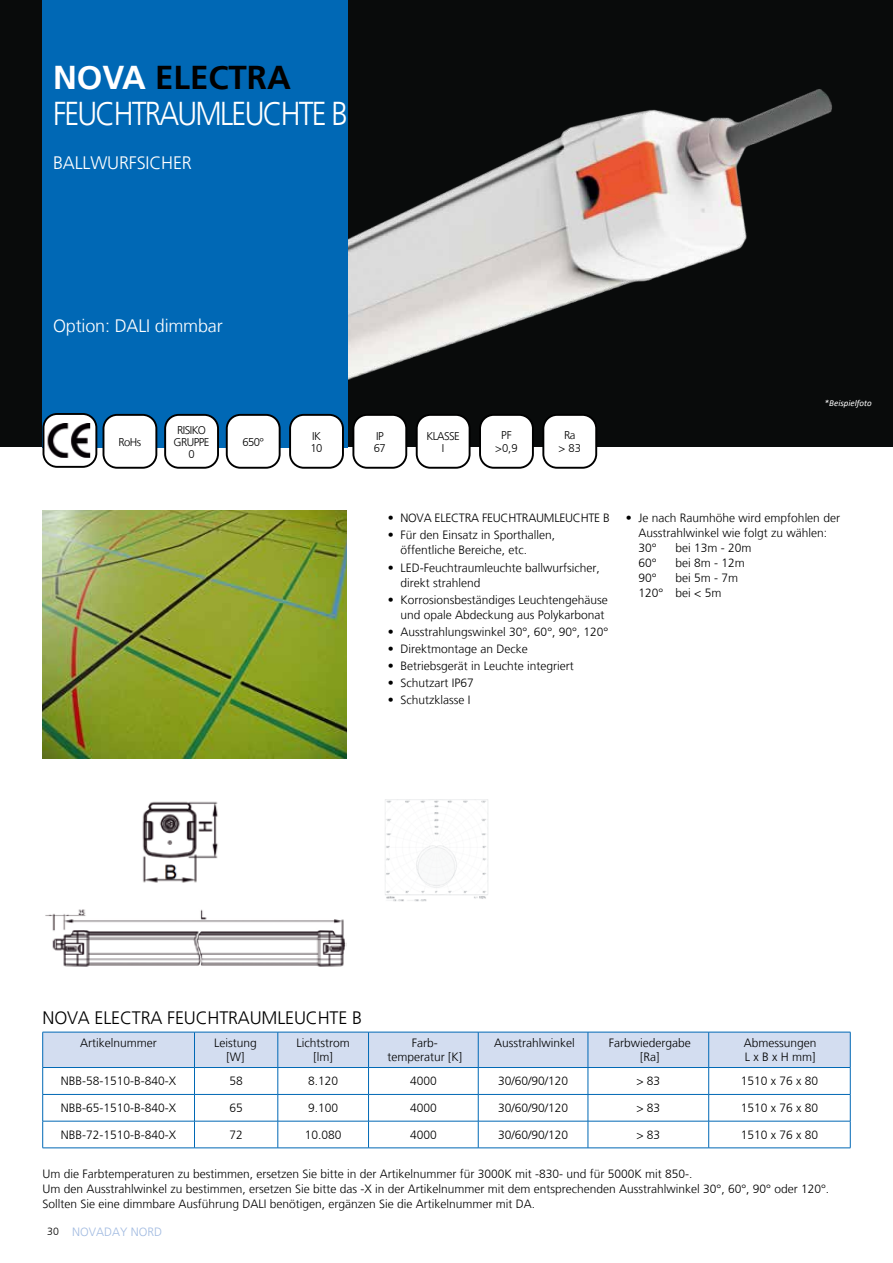
<style>
.page{position:relative;width:893px;height:1263px;background:#fff}
.page>*{position:absolute;margin:0;border:0;box-sizing:border-box;transform-origin:0 0}
.t1{font:300 33px/36px "Frutiger LT";letter-spacing:-.06em;color:#fff;scale:.9 1}
.t2{font:300 18px "Frutiger LT";letter-spacing:-.01em;color:#fff}
.t3{font:300 18px "Frutiger LT";letter-spacing:-.01em;color:#000}
.t4{font:300 12px/15px "Frutiger LT";color:#000}
.t5{font:300 12px "Frutiger LT";letter-spacing:-.02em;color:#000}
.t6{font:300 12px "Frutiger LT";color:#a2bbe1}
.t7{font:300 11.25px/12px "Frutiger LT";letter-spacing:-.05em;color:#000;text-align:center}
.t8{font:italic 9px "Calibri";color:#fff}
.s1{font-weight:700}
.s2{font-weight:700;color:#000}
.s3{font-size:10.5px;color:#000}
</style>
<div class="page">
<img style="left:45px;top:801px;width:302px;height:166px">
<img style="left:43px;top:510px;width:304px;height:248px">
<div style="left:0;top:0;width:893px;height:446px;background:#090b0b"></div>
<img style="left:348px;top:89px;width:484px;height:332px">
<svg style="left:42px;top:1032px;width:809px;height:116px"></svg>
<hr style="left:43px;top:1147px;width:151px;height:1px;background:#0068b5">
<hr style="left:194px;top:1147px;width:84px;height:1px;background:#0068b5">
<hr style="left:278px;top:1147px;width:91px;height:1px;background:#0068b5">
<hr style="left:369px;top:1147px;width:109px;height:1px;background:#0068b5">
<hr style="left:478px;top:1147px;width:110px;height:1px;background:#0068b5">
<hr style="left:588px;top:1147px;width:121px;height:1px;background:#0068b5">
<hr style="left:709px;top:1147px;width:141px;height:1px;background:#0068b5">
<div style="left:43px;top:0;width:305px;height:448px;background:#0068b5"></div>
<img style="left:385px;top:799px;width:103px;height:102px">
<div style="left:543px;top:415px;width:53px;height:53px;background:#fff;border-radius:14px"></div>
<div style="left:542px;top:414px;width:55px;height:55px;border:2px solid #000;border-radius:14px"></div>
<div style="left:417px;top:415px;width:53px;height:53px;background:#fff;border-radius:14px"></div>
<div style="left:416px;top:414px;width:55px;height:55px;border:2px solid #000;border-radius:14px"></div>
<div style="left:480px;top:415px;width:53px;height:53px;background:#fff;border-radius:14px"></div>
<div style="left:479px;top:414px;width:55px;height:55px;border:2px solid #000;border-radius:14px"></div>
<div style="left:165px;top:415px;width:53px;height:53px;background:#fff;border-radius:14px"></div>
<div style="left:164px;top:414px;width:55px;height:55px;border:2px solid #000;border-radius:14px"></div>
<div style="left:227px;top:415px;width:53px;height:53px;background:#fff;border-radius:14px"></div>
<div style="left:226px;top:414px;width:55px;height:55px;border:2px solid #000;border-radius:14px"></div>
<div style="left:43px;top:414px;width:53px;height:53px;background:#fff;border-radius:14px"></div>
<img style="left:47px;top:423px;width:43px;height:35px">
<div style="left:43px;top:413px;width:54px;height:55px;border:2px solid #000;border-radius:14px"></div>
<div style="left:103px;top:415px;width:53px;height:53px;background:#fff;border-radius:14px"></div>
<div style="left:103px;top:414px;width:54px;height:55px;border:2px solid #000;border-radius:14px"></div>
<div style="left:353px;top:415px;width:53px;height:53px;background:#fff;border-radius:14px"></div>
<div style="left:352px;top:414px;width:55px;height:55px;border:2px solid #000;border-radius:14px"></div>
<div style="left:290px;top:415px;width:53px;height:53px;background:#fff;border-radius:14px"></div>
<div style="left:289px;top:414px;width:55px;height:55px;border:2px solid #000;border-radius:14px"></div>
<h1 class="t1" style="left:53px;top:60px;width:329px"><span class="s1">NOVA</span> <span class="s2">ELECTRA<br></span>FEUCHTRAUMLEUCHTE B</h1>
<h2 class="t2" style="left:53px;top:152px;width:140px">BALLWURFSICHER</h2>
<h2 class="t2" style="left:53px;top:316px;width:171px">Option: DALI dimmbar</h2>
<p class="t8" style="left:825px;top:397px;width:49px">*Beispielfoto</p>
<p class="t7" style="left:174px;top:424px;width:37px">RISIKO<br>GRUPPE<br>0</p>
<p class="t7" style="left:119px;top:436px;width:24px">RoHs</p>
<p class="t7" style="left:242px;top:436px;width:23px">650°</p>
<p class="t7" style="left:374px;top:430px;width:13px;text-align:left">IP<br>67</p>
<p class="t7" style="left:311px;top:430px;width:13px;text-align:left">IK<br>10</p>
<p class="t7" style="left:426px;top:430px;width:35px">KLASSE<br>I</p>
<p class="t7" style="left:495px;top:428px;width:24px;line-height:13.5px">PF &gt;0,9</p>
<p class="t7" style="left:559px;top:428px;width:24px;line-height:13.5px">Ra<br>&gt; 83</p>
<p class="t5" style="left:388px;top:511px;width:224px">• NOVA ELECTRA FEUCHTRAUMLEUCHTE B</p>
<p class="t4" style="left:400px;top:528px;width:156px;text-indent:-13px">• Für den Einsatz in Sporthallen, öffentliche Bereiche, etc.</p>
<p class="t4" style="left:400px;top:560px;width:201px;text-indent:-13px">• LED-Feuchtraumleuchte ballwurfsicher, direkt strahlend</p>
<p class="t4" style="left:388px;top:592px;width:222px;text-align:right">• Korrosionsbeständiges Leuchtengehäuse und opale Abdeckung aus Polykarbonat</p>
<p class="t4" style="left:388px;top:624px;width:222px">• Ausstrahlungswinkel 30°, 60°, 90°, 120°</p>
<p class="t4" style="left:388px;top:641px;width:142px">• Direktmontage an Decke</p>
<p class="t4" style="left:388px;top:658px;width:188px">• Betriebsgerät in Leuchte integriert</p>
<p class="t4" style="left:388px;top:676px;width:88px">• Schutzart IP67</p>
<p class="t4" style="left:388px;top:693px;width:84px">• Schutzklasse I</p>
<p class="t4" style="left:639px;top:511px;width:203px;text-indent:-13px">• Je nach Raumhöhe wird empfohlen der<br>Ausstrahlwinkel wie folgt zu wählen:<br>30°</p>
<p class="t4" style="left:676px;top:541px;width:78px">bei 13m - 20m</p>
<p class="t4" style="left:639px;top:556px;width:20px">60°</p>
<p class="t4" style="left:676px;top:556px;width:71px">bei 8m - 12m</p>
<p class="t4" style="left:639px;top:571px;width:20px">90°</p>
<p class="t4" style="left:639px;top:571px;width:101px;text-indent:37px">bei 5m - 7m<br>120° bei &lt; 5m</p>
<h2 class="t3" style="left:43px;top:1007px;width:321px">NOVA ELECTRA FEUCHTRAUMLEUCHTE B</h2>
<p class="t4" style="left:80px;top:1035px;width:78px">Artikelnummer</p>
<p class="t4" style="left:214px;top:1035px;width:44px;line-height:14.4px;text-align:center">Leistung [W]</p>
<p class="t4" style="left:296px;top:1035px;width:55px;line-height:14.4px;text-align:center">Lichtstrom [lm]</p>
<p class="t4" style="left:387px;top:1035px;width:76px;line-height:14.4px;text-align:center">Farb&shy;temperatur [K]</p>
<p class="t4" style="left:494px;top:1035px;width:82px">Ausstrahlwinkel</p>
<p class="t4" style="left:609px;top:1035px;width:84px;line-height:14.4px;text-align:center">Farbwiedergabe [Ra]</p>
<p class="t4" style="left:744px;top:1035px;width:74px;line-height:14.4px">Abmessungen<br>L x B x H mm]</p>
<p class="t4" style="left:61px;top:1074px;width:117px">NBB-58-1510-B-840-X</p>
<p class="t4" style="left:229px;top:1074px;width:15px">58</p>
<p class="t4" style="left:308px;top:1074px;width:32px">8.120</p>
<p class="t4" style="left:410px;top:1074px;width:28px">4000</p>
<p class="t4" style="left:498px;top:1074px;width:72px">30/60/90/120</p>
<p class="t4" style="left:636px;top:1074px;width:25px">&gt; 83</p>
<p class="t4" style="left:741px;top:1074px;width:79px">1510 x 76 x 80</p>
<p class="t4" style="left:61px;top:1101px;width:117px">NBB-65-1510-B-840-X</p>
<p class="t4" style="left:229px;top:1101px;width:15px">65</p>
<p class="t4" style="left:308px;top:1101px;width:32px">9.100</p>
<p class="t4" style="left:410px;top:1101px;width:28px">4000</p>
<p class="t4" style="left:498px;top:1101px;width:72px">30/60/90/120</p>
<p class="t4" style="left:636px;top:1101px;width:25px">&gt; 83</p>
<p class="t4" style="left:741px;top:1101px;width:79px">1510 x 76 x 80</p>
<p class="t4" style="left:61px;top:1127px;width:117px">NBB-72-1510-B-840-X</p>
<p class="t4" style="left:229px;top:1127px;width:15px">72</p>
<p class="t4" style="left:305px;top:1127px;width:38px">10.080</p>
<p class="t4" style="left:410px;top:1127px;width:28px">4000</p>
<p class="t4" style="left:498px;top:1127px;width:72px">30/60/90/120</p>
<p class="t4" style="left:636px;top:1127px;width:25px">&gt; 83</p>
<p class="t4" style="left:741px;top:1127px;width:79px">1510 x 76 x 80</p>
<p class="t4" style="left:43px;top:1167px;width:788px">Um die Farbtemperaturen zu bestimmen, ersetzen Sie bitte in der Artikelnummer für 3000K mit -830- und für 5000K mit 850-.<br>Um den Ausstrahlwinkel zu bestimmen, ersetzen Sie bitte das -X in der Artikelnummer mit dem entsprechenden Ausstrahlwinkel 30°, 60°, 90° oder 120°.<br>Sollten Sie eine dimmbare Ausführung DALI benötigen, ergänzen Sie die Artikelnummer mit DA.</p>
<p class="t6" style="left:47px;top:1225px;width:116px"><span class="s3">30</span> NOVADAY NORD</p>
</div>
